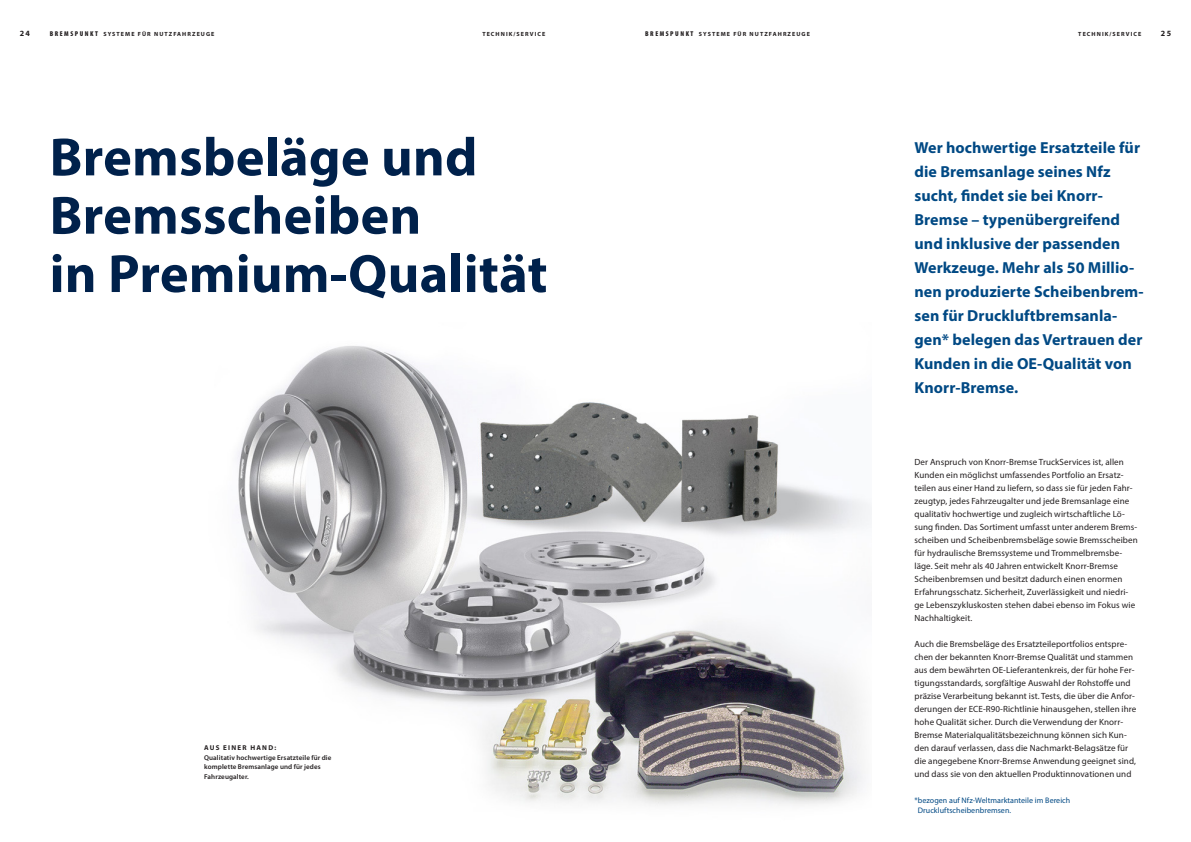
<style>
.page{position:relative;width:1191px;height:842px;background:#fff}
.page>*{position:absolute;margin:0;border:0;box-sizing:border-box;transform-origin:0 0}
.Headline_Groß_Innenseite{font:700 54.3px/58.3px "Myriad Pro";letter-spacing:.005em;color:#00214b}
.t1{font:700 16px/24px "Myriad Pro";letter-spacing:.005em;color:#004984}
.Fließtext{font:9px/13px "Myriad Pro";letter-spacing:.01em;color:#231f20}
.t2{font:8px/10px "Myriad Pro";letter-spacing:.005em;color:#004984}
.Kolumnentitel_Seitenzahl_LB{font:700 8px "Myriad Pro";color:#231f20}
.Kolumnentitel_Seitenzahl_RB{font:700 8px "Myriad Pro";color:#231f20}
.Zitatgeber_6pt_blau{font:600 7px/9.6px "Myriad Pro";letter-spacing:.015em;color:#231f20}
.Kolumnentitel_Text_LB{font:700 6px "Myriad Pro";letter-spacing:.18em;color:#231f20}
.Kolumnentitel_Text_RB{font:700 6px "Myriad Pro";letter-spacing:.18em;color:#231f20}
.s1{font-weight:900;font-stretch:condensed;font-size:7px}
.s2{font-weight:700}
</style>
<div class="page">
<img style="left:237px;top:346px;width:635px;height:460px">
<p class="Kolumnentitel_Seitenzahl_LB" style="left:20px;top:28px;width:12px">24</p>
<p class="Kolumnentitel_Text_LB" style="left:50px;top:30px;width:166px"><span class="s1">BREMSPUNKT</span> SYSTEME FÜR NUTZFAHRZEUGE</p>
<p class="Kolumnentitel_Text_RB" style="left:482px;top:30px;width:64px">TECHNIK/SERVICE</p>
<p class="Kolumnentitel_Text_LB" style="left:645px;top:30px;width:166px"><span class="s1">BREMSPUNKT</span> SYSTEME FÜR NUTZFAHRZEUGE</p>
<p class="Kolumnentitel_Text_RB" style="left:1078px;top:30px;width:64px">TECHNIK/SERVICE</p>
<p class="Kolumnentitel_Seitenzahl_RB" style="left:1161px;top:28px;width:12px">25</p>
<p class="Headline_Groß_Innenseite" style="left:50px;top:126px;width:499px">Bremsbeläge und<br>Bremsscheiben<br>in Premium-Qualität</p>
<p class="t1" style="left:914px;top:135px;width:231px">Wer hochwertige Ersatzteile für die Bremsanlage seines Nfz sucht, findet sie bei Knorr-<br>Bremse – typenübergreifend und inklusive der passenden<br>Werkzeuge. Mehr als 50 Millio&shy;nen produzierte Scheibenbrem&shy;sen für Druckluftbremsanla&shy;gen* belegen das Vertrauen der<br>Kunden in die OE-Qualität von<br>Knorr-Bremse.</p>
<p class="Zitatgeber_6pt_blau" style="left:204px;top:743px;width:129px"><span class="s2">AUS EINER HAND:<br></span>Qualitativ hochwertige Ersatzteile für die komplette Bremsanlage und für jedes<br>Fahrzeugalter.</p>
<p class="Fließtext" style="left:914px;top:455px;width:225px">Der Anspruch von Knorr-Bremse TruckServices ist, allen Kunden ein möglichst umfassendes Portfolio an Ersatz&shy;teilen aus einer Hand zu liefern, so dass sie für jeden Fahr&shy;zeugtyp, jedes Fahrzeugalter und jede Bremsanlage eine qualitativ hochwertige und zugleich wirtschaftliche Lö&shy;sung finden. Das Sortiment umfasst unter anderem Brems&shy;scheiben und Scheibenbremsbeläge sowie Bremsscheiben für hydraulische Bremssysteme und Trommelbremsbe&shy;läge. Seit mehr als 40 Jahren entwickelt Knorr-Bremse Scheibenbremsen und besitzt dadurch einen enormen Erfahrungsschatz. Sicherheit, Zuverlässigkeit und niedri&shy;ge Lebenszykluskosten stehen dabei ebenso im Fokus wie Nachhaltigkeit.</p>
<p class="Fließtext" style="left:914px;top:637px;width:223px">Auch die Bremsbeläge des Ersatzteileportfolios entspre&shy;chen der bekannten Knorr-Bremse Qualität und stammen aus dem bewährten OE-Lieferantenkreis, der für hohe Fer&shy;tigungsstandards, sorgfältige Auswahl der Rohstoffe und präzise Verarbeitung bekannt ist. Tests, die über die Anfor&shy;derungen der ECE-R90-Richtlinie hinausgehen, stellen ihre hohe Qualität sicher. Durch die Verwendung der Knorr-Bremse Materialqualitätsbezeichnung können sich Kun&shy;den darauf verlassen, dass die Nachmarkt-Belagsätze für die angegebene Knorr-Bremse Anwendung geeignet sind, und dass sie von den aktuellen Produktinnovationen und</p>
<p class="t2" style="left:918px;top:795px;width:154px;text-indent:-3px">*bezogen auf Nfz-Weltmarktanteile im Bereich<br>Druckluftscheibenbremsen.</p>
</div>
